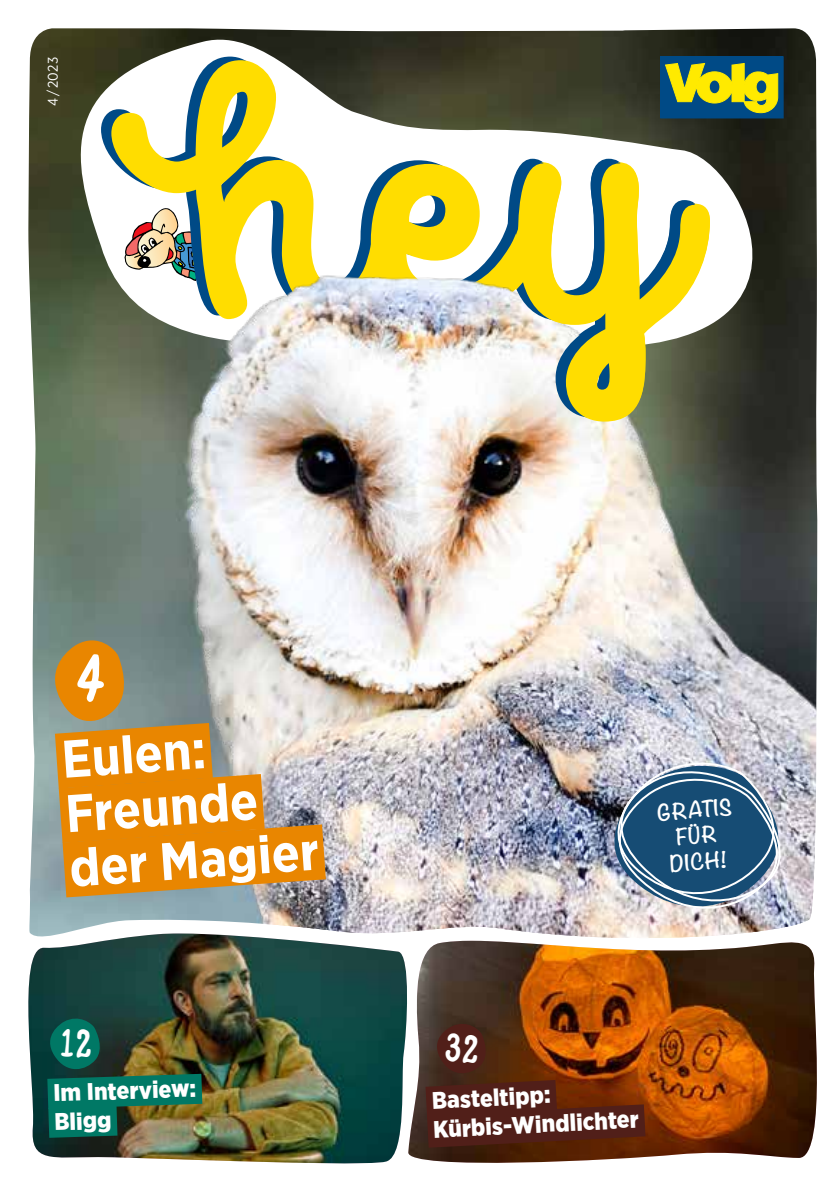
<style>
.page{position:relative;width:840px;height:1191px;background:#fff}
.page>*{position:absolute;margin:0;border:0;box-sizing:border-box;transform-origin:0 0}
.t1{font:700 52.8px/54.6px "Gotham Narrow";color:#fff}
.t2{font:900 24px/29px "Gotham Narrow";color:#fff}
.t3{font:700 20px/26px "Noteworthy";color:#fff;text-align:center}
.t4{font:14px "Gotham Narrow";color:#fff}
</style>
<div class="page">
<img style="left:28px;top:28px;width:788px;height:905px">
<img style="left:416px;top:935px;width:401px;height:223px">
<svg style="left:58px;top:28px;width:759px;height:369px"></svg>
<div style="left:660px;top:57px;width:122px;height:61px;background:#004a86"></div>
<svg style="left:665px;top:63px;width:112px;height:50px"></svg>
<svg style="left:101px;top:57px;width:290px;height:258px"></svg>
<svg style="left:507px;top:159px;width:192px;height:258px"></svg>
<svg style="left:111px;top:60px;width:290px;height:259px"></svg>
<svg style="left:360px;top:160px;width:189px;height:159px"></svg>
<svg style="left:517px;top:163px;width:192px;height:258px"></svg>
<svg style="left:269px;top:743px;width:52px;height:50px;background:#d2cbcd"></svg>
<svg style="left:28px;top:793px;width:354px;height:135px;background:#c5a06a"></svg>
<svg style="left:28px;top:929px;width:383px;height:4px"></svg>
<img style="left:28px;top:933px;width:379px;height:231px">
<img style="left:584px;top:747px;width:210px;height:180px">
<svg style="left:392px;top:1019px;width:286px;height:145px;background:#723e22"></svg>
<img style="left:28px;top:1013px;width:205px;height:140px">
<svg style="left:28px;top:632px;width:241px;height:188px;background:#c19b5c"></svg>
<p class="t4" style="left:44px;top:106px;width:51px;rotate:-90deg">4 / 2023</p>
<h1 class="t1" style="left:60px;top:731px;width:251px;rotate:-4deg">Eulen:<br>Freunde der Magier</h1>
<p class="t2" style="left:53px;top:1078px;width:144px;rotate:-2deg">Im Interview:<br>Bligg</p>
<p class="t3" style="left:655px;top:799px;width:76px;rotate:-5deg">GRATIS<br>FÜR<br>DICH!</p>
<p class="t2" style="left:431px;top:1086px;width:207px;rotate:-3deg">Basteltipp:<br>Kürbis-Windlichter</p>
</div>
